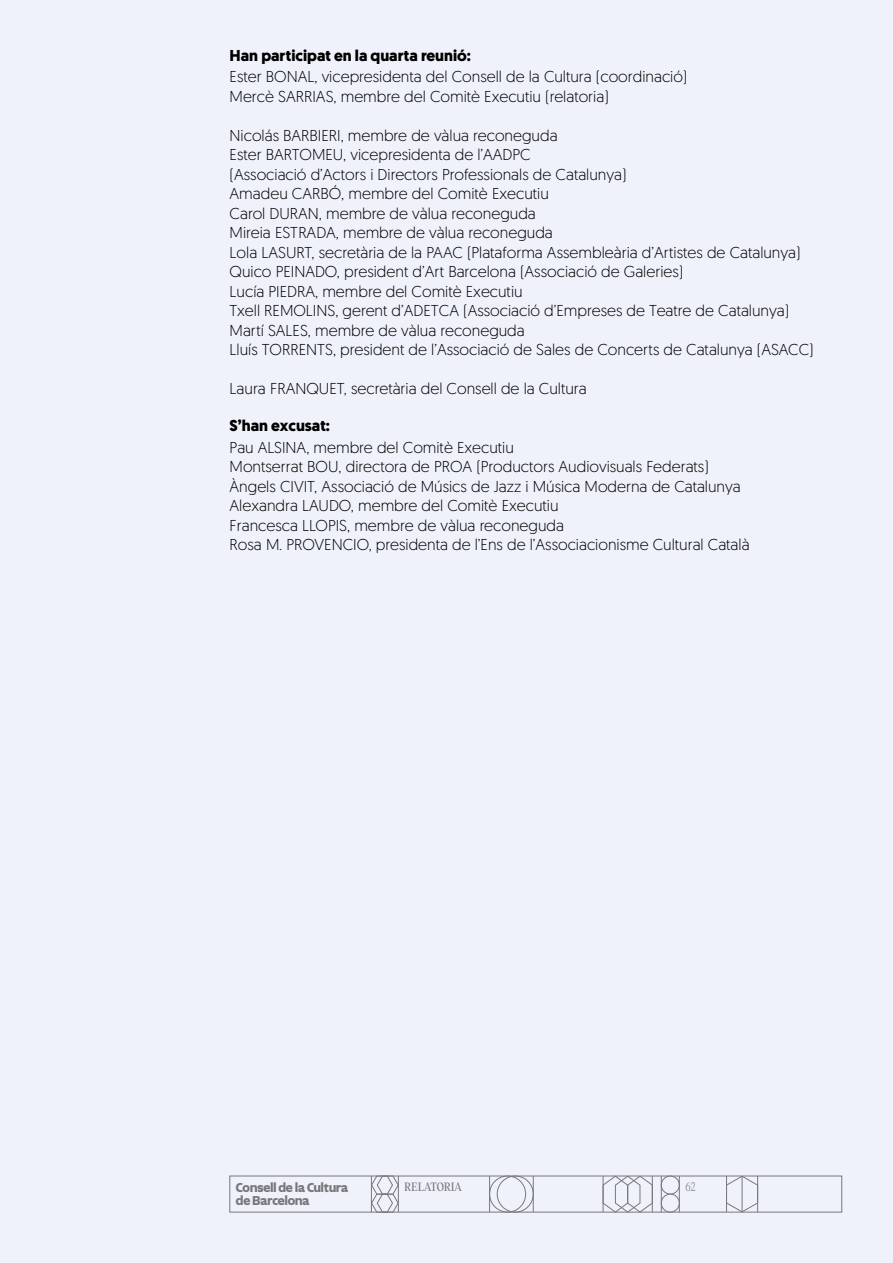
<style>
.page{position:relative;width:893px;height:1263px;background:#eff2fa}
.page>*{position:absolute;margin:0;border:0;box-sizing:border-box;transform-origin:0 0}
._00__Text_base_-_Sen{font:300 15.75px/19.5px "Geomanist";color:#000}
._00__Titolets_bold{font:700 15.75px "Geomanist";color:#000}
.t1{font:800 13.5px/13.5px "Ghost";color:#77787b}
.t2{font:10.5px "PP Editorial New";letter-spacing:-.005em;color:#77787b}
.t3{font:200 10.5px "Editorial New";color:#77787b}
</style>
<div class="page">
<svg style="left:371px;top:1175px;width:28px;height:37px"></svg>
<hr style="left:398px;top:1176px;width:1px;height:36px;background:#77787b">
<div style="left:497px;top:1176px;width:36px;height:36px;border:1px solid #77787b;border-radius:50%"></div>
<div style="left:489px;top:1176px;width:37px;height:36px;border:1px solid #77787b;border-radius:50%"></div>
<hr style="left:489px;top:1176px;width:1px;height:36px;background:#77787b">
<hr style="left:533px;top:1176px;width:1px;height:36px;background:#77787b">
<svg style="left:604px;top:1176px;width:48px;height:36px"></svg>
<hr style="left:603px;top:1176px;width:1px;height:36px;background:#77787b">
<hr style="left:652px;top:1176px;width:1px;height:36px;background:#77787b">
<hr style="left:661px;top:1176px;width:1px;height:36px;background:#77787b">
<hr style="left:679px;top:1176px;width:1px;height:36px;background:#77787b">
<div style="left:661px;top:1176px;width:18px;height:18px;border:1px solid #77787b;border-radius:50%"></div>
<div style="left:661px;top:1194px;width:18px;height:18px;border:1px solid #77787b;border-radius:50%"></div>
<svg style="left:727px;top:1176px;width:30px;height:36px"></svg>
<hr style="left:726px;top:1176px;width:1px;height:36px;background:#77787b">
<hr style="left:757px;top:1176px;width:1px;height:36px;background:#77787b">
<hr style="left:742px;top:1176px;width:1px;height:36px;background:#77787b">
<p class="_00__Titolets_bold" style="left:230px;top:45px;width:243px">Han participat en la quarta reunió:</p>
<p class="_00__Text_base_-_Sen" style="left:230px;top:67px;width:459px">Ester BONAL, vicepresidenta del Consell de la Cultura (coordinació)</p>
<p class="_00__Text_base_-_Sen" style="left:230px;top:86px;width:381px">Mercè SARRIAS, membre del Comitè Executiu (relatoria)</p>
<p class="_00__Text_base_-_Sen" style="left:230px;top:125px;width:329px">Nicolás BARBIERI, membre de vàlua reconeguda</p>
<p class="_00__Text_base_-_Sen" style="left:230px;top:145px;width:398px">Ester BARTOMEU, vicepresidenta de l’AADPC<br>(Associació d’Actors i Directors Professionals de Catalunya)</p>
<p class="_00__Text_base_-_Sen" style="left:230px;top:184px;width:321px">Amadeu CARBÓ, membre del Comitè Executiu</p>
<p class="_00__Text_base_-_Sen" style="left:230px;top:203px;width:308px">Carol DURAN, membre de vàlua reconeguda</p>
<p class="_00__Text_base_-_Sen" style="left:230px;top:223px;width:325px">Mireia ESTRADA, membre de vàlua reconeguda</p>
<p class="_00__Text_base_-_Sen" style="left:230px;top:242px;width:572px">Lola LASURT, secretària de la PAAC (Plataforma Assembleària d’Artistes de Catalunya)</p>
<p class="_00__Text_base_-_Sen" style="left:230px;top:262px;width:455px">Quico PEINADO, president d’Art Barcelona (Associació de Galeries)</p>
<p class="_00__Text_base_-_Sen" style="left:230px;top:281px;width:294px">Lucía PIEDRA, membre del Comitè Executiu</p>
<p class="_00__Text_base_-_Sen" style="left:230px;top:301px;width:561px">Txell REMOLINS, gerent d’ADETCA (Associació d’Empreses de Teatre de Catalunya)</p>
<p class="_00__Text_base_-_Sen" style="left:230px;top:320px;width:297px">Martí SALES, membre de vàlua reconeguda</p>
<p class="_00__Text_base_-_Sen" style="left:230px;top:340px;width:586px">Lluís TORRENTS, president de l’Associació de Sales de Concerts de Catalunya (ASACC)</p>
<p class="_00__Text_base_-_Sen" style="left:230px;top:379px;width:359px">Laura FRANQUET, secretària del Consell de la Cultura</p>
<p class="_00__Titolets_bold" style="left:230px;top:415px;width:102px">S’han excusat:</p>
<p class="_00__Text_base_-_Sen" style="left:230px;top:437px;width:286px">Pau ALSINA, membre del Comitè Executiu</p>
<p class="_00__Text_base_-_Sen" style="left:230px;top:457px;width:481px">Montserrat BOU, directora de PROA (Productors Audiovisuals Federats)</p>
<p class="_00__Text_base_-_Sen" style="left:230px;top:476px;width:513px">Àngels CIVIT, Associació de Músics de Jazz i Música Moderna de Catalunya</p>
<p class="_00__Text_base_-_Sen" style="left:230px;top:496px;width:330px">Alexandra LAUDO, membre del Comitè Executiu</p>
<p class="_00__Text_base_-_Sen" style="left:230px;top:515px;width:336px">Francesca LLOPIS, membre de vàlua reconeguda</p>
<p class="_00__Text_base_-_Sen" style="left:230px;top:535px;width:521px">Rosa M. PROVENCIO, presidenta de l’Ens de l’Associacionisme Cultural Català</p>
<p class="t1" style="left:236px;top:1180px;width:114px">Consell de la Cultura de Barcelona</p>
<p class="t2" style="left:404px;top:1179px;width:59px">RELATORIA</p>
<p class="t3" style="left:685px;top:1179px;width:12px">62</p>
</div>
